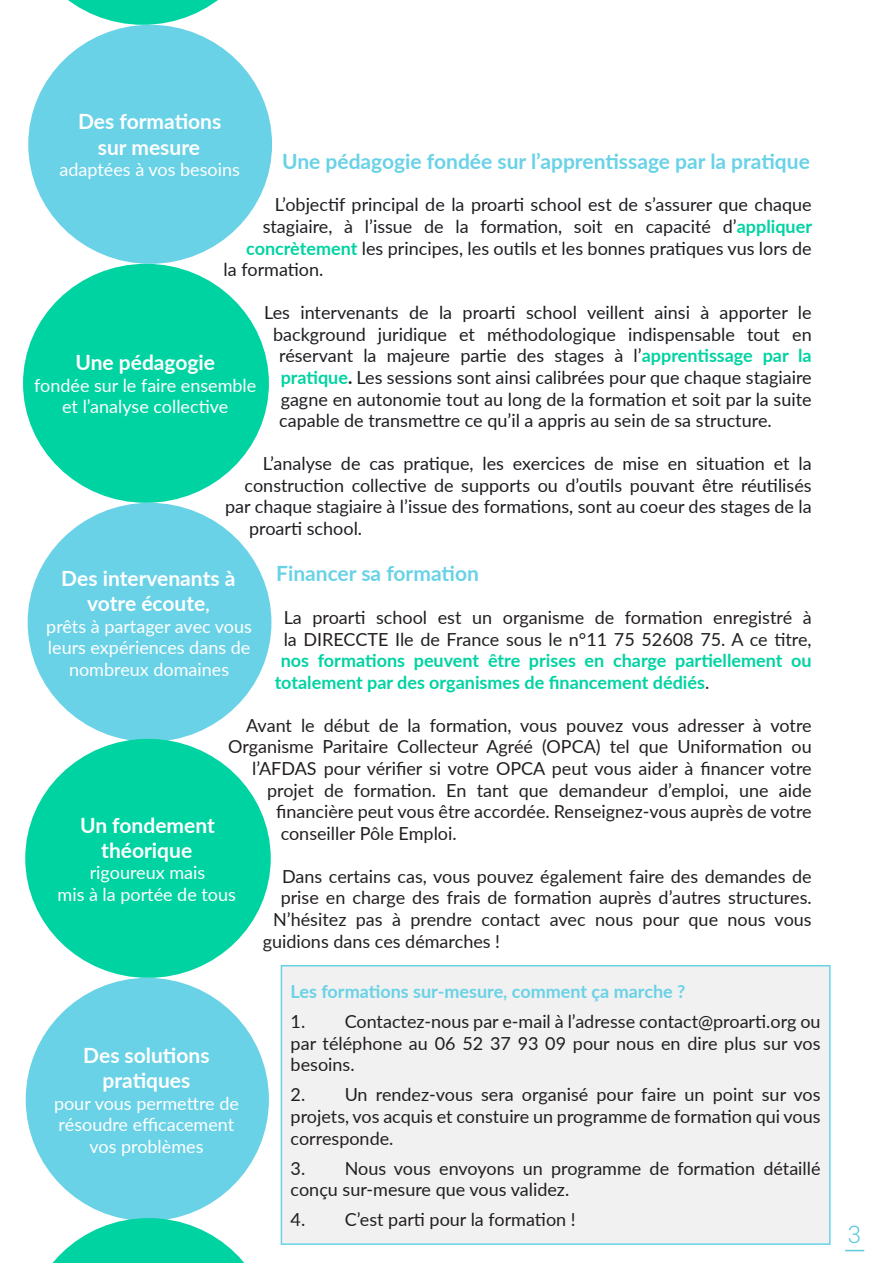
<style>
.page{position:relative;width:893px;height:1263px;background:#fff}
.page>*{position:absolute;margin:0;border:0;box-sizing:border-box;transform-origin:0 0}
.t1{font:300 24px "Roboto Slab";color:#5dc9dd}
.t2{font:700 21px/25.2px "Lato";color:#fff;text-align:center}
.t3{font:700 21px "Lato";color:#69d2e7}
.t4{font:18px/21.6px "Lato";color:#231f20;text-align:justify}
.t5{font:18px "Lato";color:#1e1e23}
.t6{font:18px/21.6px "Lato";color:#fff;text-align:center}
.t7{font:700 18px "Lato";color:#00d3a2}
.t8{font:700 18px "Lato";color:#69d2e7}
.s1{font-weight:700;color:#00d3a2}
.s2{font-weight:700}
.s3{font-weight:400;color:#231f20}
.s4{font-size:18px}
</style>
<div class="page">
<svg style="left:845px;top:1250px;width:19px;height:1px"></svg>
<div style="left:30px;top:26px;width:241px;height:236px;background:#69d2e7;border-radius:50%"></div>
<div style="left:25px;top:265px;width:242px;height:236px;background:#00d3a2;border-radius:50%"></div>
<div style="left:29px;top:504px;width:241px;height:236px;background:#69d2e7;border-radius:50%"></div>
<div style="left:27px;top:740px;width:242px;height:236px;background:#00d3a2;border-radius:50%"></div>
<div style="left:27px;top:979px;width:240px;height:240px;background:#69d2e7;border-radius:50%"></div>
<svg style="left:68px;top:0;width:150px;height:25px"></svg>
<svg style="left:52px;top:1218px;width:193px;height:45px"></svg>
<div style="left:281px;top:966px;width:549px;height:278px;background:#f1f1f1"></div>
<div style="left:281px;top:965px;width:550px;height:280px;border:2px solid #69d2e7"></div>
<p class="t2" style="left:78px;top:108px;width:145px">Des formations sur mesure</p>
<p class="t6" style="left:60px;top:158px;width:182px">adaptées à vos besoins</p>
<p class="t3" style="left:282px;top:146px;width:529px">Une pédagogie fondée sur l’apprentissage par la pratique</p>
<p class="t5" style="left:275px;top:192px;width:538px">L’objectif principal de la proarti school est de s’assurer que chaque</p>
<p class="t5" style="left:263px;top:214px;width:551px">stagiaire, à l’issue de la formation, soit en capacité d’<span class="s1">appliquer</span></p>
<p class="t5" style="left:246px;top:235px;width:567px"><span class="s1">concrètement</span> les principes, les outils et les bonnes pratiques vus lors de</p>
<p class="t5" style="left:224px;top:257px;width:101px">la formation.</p>
<p class="t5" style="left:264px;top:300px;width:549px">Les intervenants de la proarti school veillent ainsi à apporter le</p>
<p class="t5" style="left:273px;top:321px;width:540px">background juridique et méthodologique indispensable tout en</p>
<p class="t5" style="left:279px;top:343px;width:534px">réservant la majeure partie des stages à l’<span class="s1">apprentissage par la</span></p>
<p class="t5" style="left:281px;top:365px;width:532px"><span class="s1">pratique</span><span class="s2">.</span> Les sessions sont ainsi calibrées pour que chaque stagiaire</p>
<p class="t5" style="left:281px;top:386px;width:532px">gagne en autonomie tout au long de la formation et soit par la suite</p>
<p class="t5" style="left:279px;top:408px;width:494px">capable de transmettre ce qu’il a appris au sein de sa structure.</p>
<p class="t5" style="left:263px;top:451px;width:550px">L’analyse de cas pratique, les exercices de mise en situation et la</p>
<p class="t5" style="left:245px;top:472px;width:568px">construction collective de supports ou d’outils pouvant être réutilisés</p>
<p class="t5" style="left:225px;top:494px;width:588px">par chaque stagiaire à l’issue des formations, sont au coeur des stages de la</p>
<p class="t5" style="left:249px;top:515px;width:115px">proarti school.</p>
<p class="t3" style="left:276px;top:558px;width:204px">Financer sa formation</p>
<p class="t4" style="left:284px;top:606px;width:529px">La proarti school est un organisme de formation enregistré à</p>
<p class="t4" style="left:284px;top:628px;width:529px">la DIRECCTE Ile de France sous le n°11 75 52608 75. A ce titre,</p>
<p class="t7" style="left:281px;top:648px;width:532px">nos formations peuvent être prises en charge partiellement ou</p>
<p class="t7" style="left:275px;top:669px;width:436px">totalement par des organismes de financement dédiés<span class="s3">.</span></p>
<p class="t4" style="left:246px;top:714px;width:567px">Avant le début de la formation, vous pouvez vous adresser à votre</p>
<p class="t4" style="left:228px;top:735px;width:585px">Organisme Paritaire Collecteur Agréé (OPCA) tel que Uniformation ou</p>
<p class="t4" style="left:252px;top:757px;width:561px">l’AFDAS pour vérifier si votre OPCA peut vous aider à financer votre</p>
<p class="t4" style="left:267px;top:778px;width:546px">projet de formation. En tant que demandeur d’emploi, une aide</p>
<p class="t4" style="left:276px;top:800px;width:537px">financière peut vous être accordée. Renseignez-vous auprès de votre</p>
<p class="t4" style="left:281px;top:822px;width:178px">conseiller Pôle Emploi.</p>
<p class="t4" style="left:282px;top:865px;width:531px">Dans certains cas, vous pouvez également faire des demandes de</p>
<p class="t4" style="left:281px;top:886px;width:532px">prise en charge des frais de formation auprès d’autres structures.</p>
<p class="t4" style="left:273px;top:908px;width:540px">N’hésitez pas à prendre contact avec nous pour que nous vous</p>
<p class="t4" style="left:263px;top:929px;width:239px">guidions dans ces démarches !</p>
<p class="t8" style="left:291px;top:978px;width:396px">Les formations sur-mesure, comment ça marche ?</p>
<p class="t4" style="left:291px;top:1010px;width:531px">1. Contactez-nous par e-mail à l’adresse contact@proarti.org ou par téléphone au 06 52 37 93 09 pour nous en dire plus sur vos besoins.</p>
<p class="t4" style="left:291px;top:1083px;width:531px">2. Un rendez-vous sera organisé pour faire un point sur vos projets, vos acquis et constuire un programme de formation qui vous corresponde.</p>
<p class="t4" style="left:291px;top:1156px;width:531px">3. Nous vous envoyons un programme de formation détaillé conçu sur-mesure que vous validez.</p>
<p class="t4" style="left:291px;top:1208px;width:287px">4. C’est parti pour la formation !</p>
<p class="t2" style="left:75px;top:349px;width:141px">Une pédagogie</p>
<p class="t6" style="left:34px;top:374px;width:224px">fondée sur le faire ensemble et l’analyse collective</p>
<p class="t2" style="left:61px;top:565px;width:176px">Des intervenants à votre écoute<span class="s4">,</span></p>
<p class="t6" style="left:46px;top:614px;width:207px">prêts à partager avec vous leurs expériences dans de nombreux domaines</p>
<p class="t2" style="left:80px;top:811px;width:136px">Un fondement théorique</p>
<p class="t6" style="left:90px;top:861px;width:117px">rigoureux mais</p>
<p class="t6" style="left:58px;top:883px;width:180px">mis à la portée de tous</p>
<p class="t2" style="left:83px;top:1042px;width:128px">Des solutions pratiques</p>
<p class="t6" style="left:54px;top:1091px;width:186px">pour vous permettre de résoudre efficacement vos problèmes</p>
<h1 class="t1" style="left:848px;top:1217px;width:14px">3</h1>
</div>
